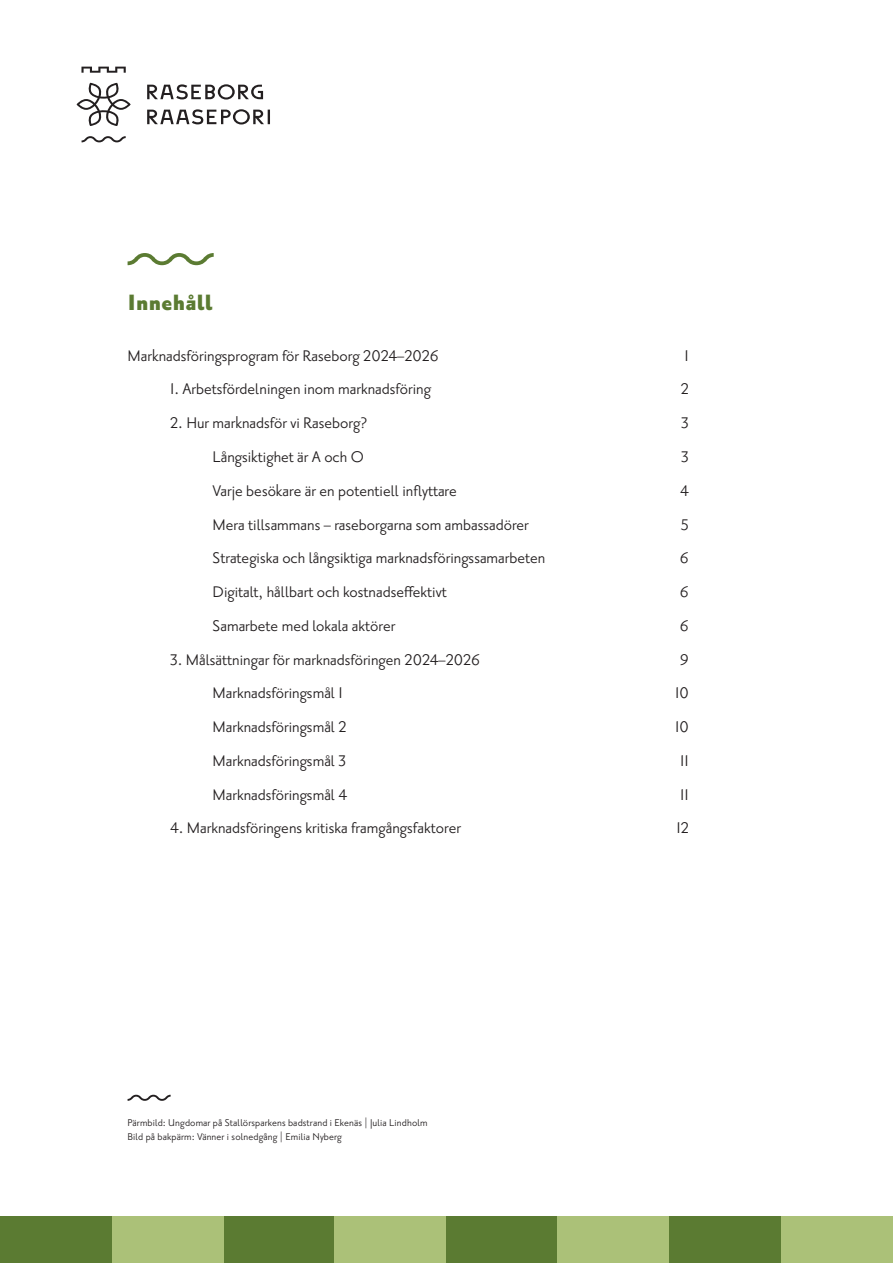
<style>
.page{position:relative;width:893px;height:1263px;background:#fff}
.page>*{position:absolute;margin:0;border:0;box-sizing:border-box;transform-origin:0 0}
.Mellanrubrik{font:900 27px "Priori Sans OT";letter-spacing:.005em;color:#5b7b32}
.t1{font:18.75px "Priori Sans OT";color:#231f20}
.Bildtext{font:12px "Priori Sans OT";letter-spacing:.01em;color:#231f20}
</style>
<div class="page">
<svg style="left:128px;top:253px;width:86px;height:12px"></svg>
<svg style="left:77px;top:67px;width:193px;height:75px"></svg>
<div style="left:0;top:1217px;width:112px;height:46px;background:#5b7b32"></div>
<div style="left:112px;top:1217px;width:112px;height:46px;background:#abc178"></div>
<div style="left:224px;top:1217px;width:112px;height:46px;background:#5b7b32"></div>
<div style="left:446px;top:1217px;width:111px;height:46px;background:#5b7b32"></div>
<div style="left:334px;top:1217px;width:112px;height:46px;background:#abc178"></div>
<div style="left:557px;top:1217px;width:112px;height:46px;background:#abc178"></div>
<div style="left:669px;top:1217px;width:112px;height:46px;background:#5b7b32"></div>
<div style="left:781px;top:1217px;width:112px;height:46px;background:#abc178"></div>
<svg style="left:128px;top:1095px;width:43px;height:6px"></svg>
<p class="Mellanrubrik" style="left:128px;top:288px;width:86px">Innehåll</p>
<p class="t1" style="left:128px;top:346px;width:313px">Marknadsföringsprogram för Raseborg 2024–2026</p>
<p class="t1" style="left:685px;top:346px;width:6px">1</p>
<p class="t1" style="left:170px;top:379px;width:262px">1. Arbetsfördelningen inom marknadsföring</p>
<p class="t1" style="left:681px;top:379px;width:10px">2</p>
<p class="t1" style="left:170px;top:413px;width:199px">2. Hur marknadsför vi Raseborg?</p>
<p class="t1" style="left:681px;top:413px;width:9px">3</p>
<p class="t1" style="left:213px;top:447px;width:153px">Långsiktighet är A och O</p>
<p class="t1" style="left:681px;top:447px;width:9px">3</p>
<p class="t1" style="left:213px;top:481px;width:246px">Varje besökare är en potentiell inflyttare</p>
<p class="t1" style="left:680px;top:481px;width:10px">4</p>
<p class="t1" style="left:213px;top:514px;width:318px">Mera tillsammans – raseborgarna som ambassadörer</p>
<p class="t1" style="left:681px;top:514px;width:10px">5</p>
<p class="t1" style="left:213px;top:548px;width:334px">Strategiska och långsiktiga marknadsföringssamarbeten</p>
<p class="t1" style="left:680px;top:548px;width:11px">6</p>
<p class="t1" style="left:213px;top:582px;width:236px">Digitalt, hållbart och kostnadseffektivt</p>
<p class="t1" style="left:680px;top:582px;width:11px">6</p>
<p class="t1" style="left:213px;top:616px;width:184px">Samarbete med lokala aktörer</p>
<p class="t1" style="left:680px;top:616px;width:11px">6</p>
<p class="t1" style="left:170px;top:649px;width:311px">3. Målsättningar för marknadsföringen 2024–2026</p>
<p class="t1" style="left:680px;top:649px;width:11px">9</p>
<p class="t1" style="left:213px;top:683px;width:132px">Marknadsföringsmål 1</p>
<p class="t1" style="left:675px;top:683px;width:15px">10</p>
<p class="t1" style="left:213px;top:717px;width:136px">Marknadsföringsmål 2</p>
<p class="t1" style="left:675px;top:717px;width:15px">10</p>
<p class="t1" style="left:213px;top:751px;width:135px">Marknadsföringsmål 3</p>
<p class="t1" style="left:680px;top:751px;width:10px">11</p>
<p class="t1" style="left:213px;top:784px;width:136px">Marknadsföringsmål 4</p>
<p class="t1" style="left:680px;top:784px;width:10px">11</p>
<p class="t1" style="left:170px;top:818px;width:292px">4. Marknadsföringens kritiska framgångsfaktorer</p>
<p class="t1" style="left:676px;top:818px;width:14px">12</p>
<p class="Bildtext" style="left:128px;top:1116px;width:302px">Pärmbild: Ungdomar på Stallörsparkens badstrand i Ekenäs | Julia Lindholm</p>
<p class="Bildtext" style="left:128px;top:1130px;width:216px">Bild på bakpärm: Vänner i solnedgång | Emilia Nyberg</p>
</div>
